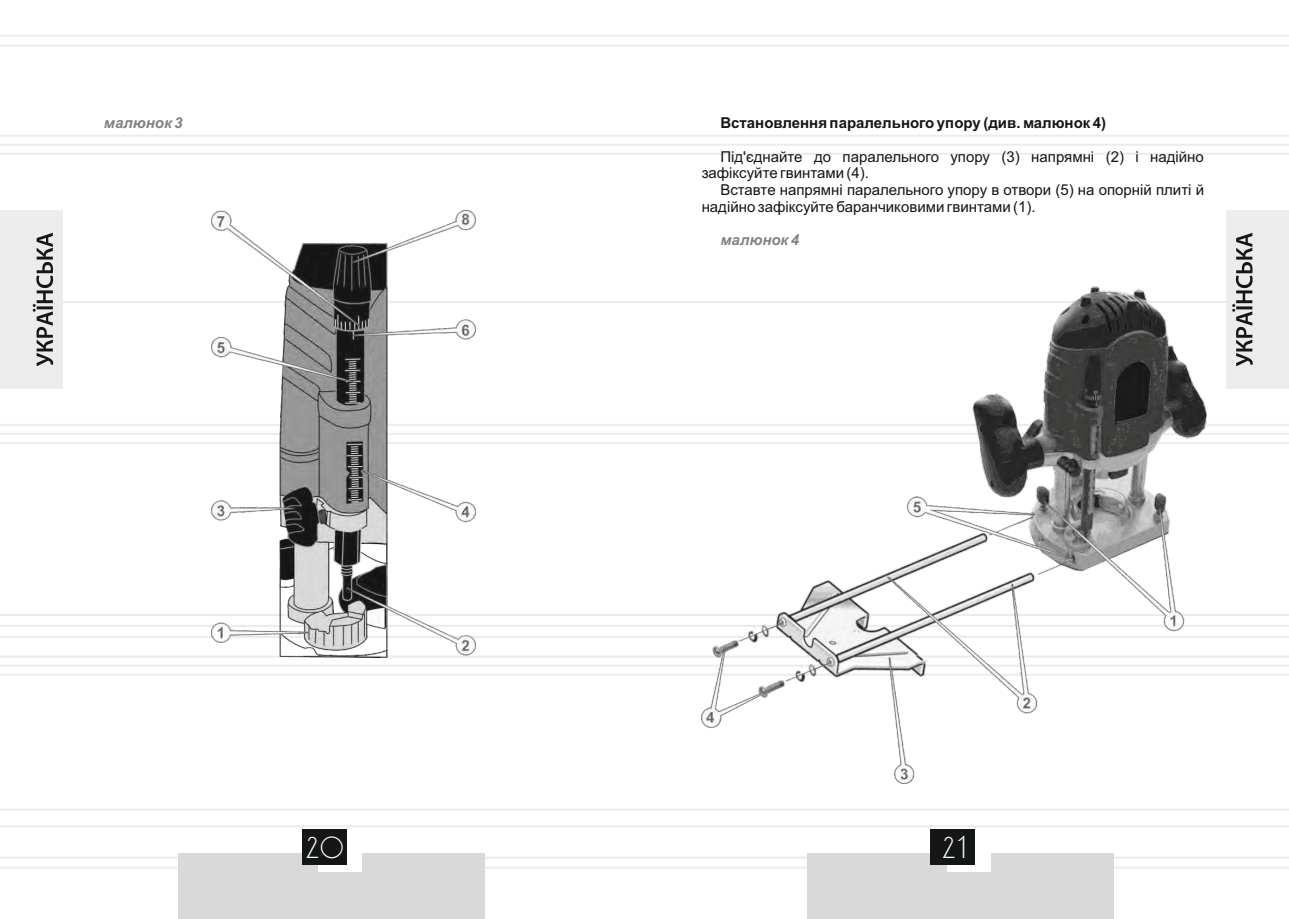
<style>
.page{position:relative;width:1289px;height:919px;background:#fff}
.page>*{position:absolute;margin:0;border:0;box-sizing:border-box;transform-origin:0 0}
.t1{font:26.25px "DS Standart Cyr";color:#fff}
.t2{font:15px/16.8px "Arial";color:#151616}
.t3{font:700 15px "Arial";color:#151616}
.t4{font:italic 700 15px "Arial";color:#818281}
</style>
<div class="page">
<hr style="left:644px;top:135px;width:644px;height:2px;background:#ececec">
<hr style="left:644px;top:153px;width:644px;height:2px;background:#ececec">
<hr style="left:644px;top:424px;width:644px;height:2px;background:#ececec">
<hr style="left:644px;top:442px;width:644px;height:2px;background:#ececec">
<hr style="left:644px;top:614px;width:644px;height:2px;background:#ececec">
<hr style="left:644px;top:635px;width:644px;height:3px;background:#ececec">
<hr style="left:644px;top:655px;width:644px;height:2px;background:#ececec">
<hr style="left:644px;top:673px;width:644px;height:2px;background:#ececec">
<hr style="left:644px;top:856px;width:644px;height:2px;background:#ececec">
<hr style="left:644px;top:866px;width:644px;height:2px;background:#ececec">
<hr style="left:644px;top:35px;width:644px;height:2px;background:#ececec">
<hr style="left:644px;top:45px;width:644px;height:2px;background:#ececec">
<hr style="left:644px;top:808px;width:644px;height:2px;background:#ececec">
<hr style="left:644px;top:825px;width:644px;height:2px;background:#ececec">
<hr style="left:644px;top:301px;width:644px;height:2px;background:#ececec">
<hr style="left:0;top:135px;width:644px;height:2px;background:#ececec">
<hr style="left:0;top:144px;width:1288px;height:2px;background:#ececec">
<hr style="left:0;top:153px;width:644px;height:2px;background:#ececec">
<hr style="left:0;top:424px;width:644px;height:2px;background:#ececec">
<svg style="left:0;top:433px;width:1288px;height:2px"></svg>
<hr style="left:0;top:442px;width:644px;height:2px;background:#ececec">
<hr style="left:0;top:614px;width:644px;height:2px;background:#ececec">
<svg style="left:0;top:625px;width:1288px;height:3px"></svg>
<hr style="left:0;top:635px;width:644px;height:3px;background:#ececec">
<hr style="left:0;top:655px;width:644px;height:2px;background:#ececec">
<hr style="left:0;top:664px;width:1288px;height:3px;background:#f1f1f1">
<hr style="left:0;top:673px;width:644px;height:2px;background:#ececec">
<hr style="left:0;top:856px;width:644px;height:2px;background:#ececec">
<hr style="left:0;top:866px;width:644px;height:2px;background:#ececec">
<hr style="left:0;top:35px;width:644px;height:2px;background:#ececec">
<hr style="left:0;top:45px;width:644px;height:2px;background:#ececec">
<hr style="left:0;top:808px;width:644px;height:2px;background:#ececec">
<hr style="left:0;top:825px;width:644px;height:2px;background:#ececec">
<hr style="left:0;top:301px;width:644px;height:2px;background:#ececec">
<div style="left:178px;top:853px;width:307px;height:65px;background:#d9d9da"></div>
<div style="left:318px;top:832px;width:44px;height:39px;background:#fff"></div>
<div style="left:301px;top:829px;width:45px;height:36px;background:#151616"></div>
<div style="left:0;top:210px;width:62px;height:179px;background:#ececec"></div>
<svg style="left:33px;top:233px;width:20px;height:133px"></svg>
<div style="left:807px;top:853px;width:306px;height:65px;background:#d9d9da"></div>
<div style="left:946px;top:832px;width:44px;height:39px;background:#fff"></div>
<div style="left:930px;top:829px;width:45px;height:36px;background:#151616"></div>
<div style="left:1226px;top:210px;width:62px;height:179px;background:#ececec"></div>
<svg style="left:1232px;top:233px;width:20px;height:133px"></svg>
<img style="left:701px;top:286px;width:505px;height:497px">
<img style="left:212px;top:211px;width:263px;height:446px">
<p class="t4" style="left:104px;top:117px;width:80px">малюнок 3</p>
<p class="t3" style="left:720px;top:117px;width:387px">Встановлення паралельного упору (див. малюнок 4)</p>
<p class="t2" style="left:701px;top:149px;width:503px;text-indent:19px">Під'єднайте до паралельного упору (3) напрямні (2) і надійно зафіксуйте гвинтами (4).</p>
<p class="t2" style="left:701px;top:183px;width:504px;text-indent:19px">Вставте напрямні паралельного упору в отвори (5) на опорній плиті й надійно зафіксуйте баранчиковими гвинтами (1).</p>
<p class="t4" style="left:720px;top:234px;width:80px">малюнок 4</p>
<h1 class="t1" style="left:306px;top:836px;width:38px">20</h1>
<h1 class="t1" style="left:942px;top:836px;width:24px">21</h1>
</div>
